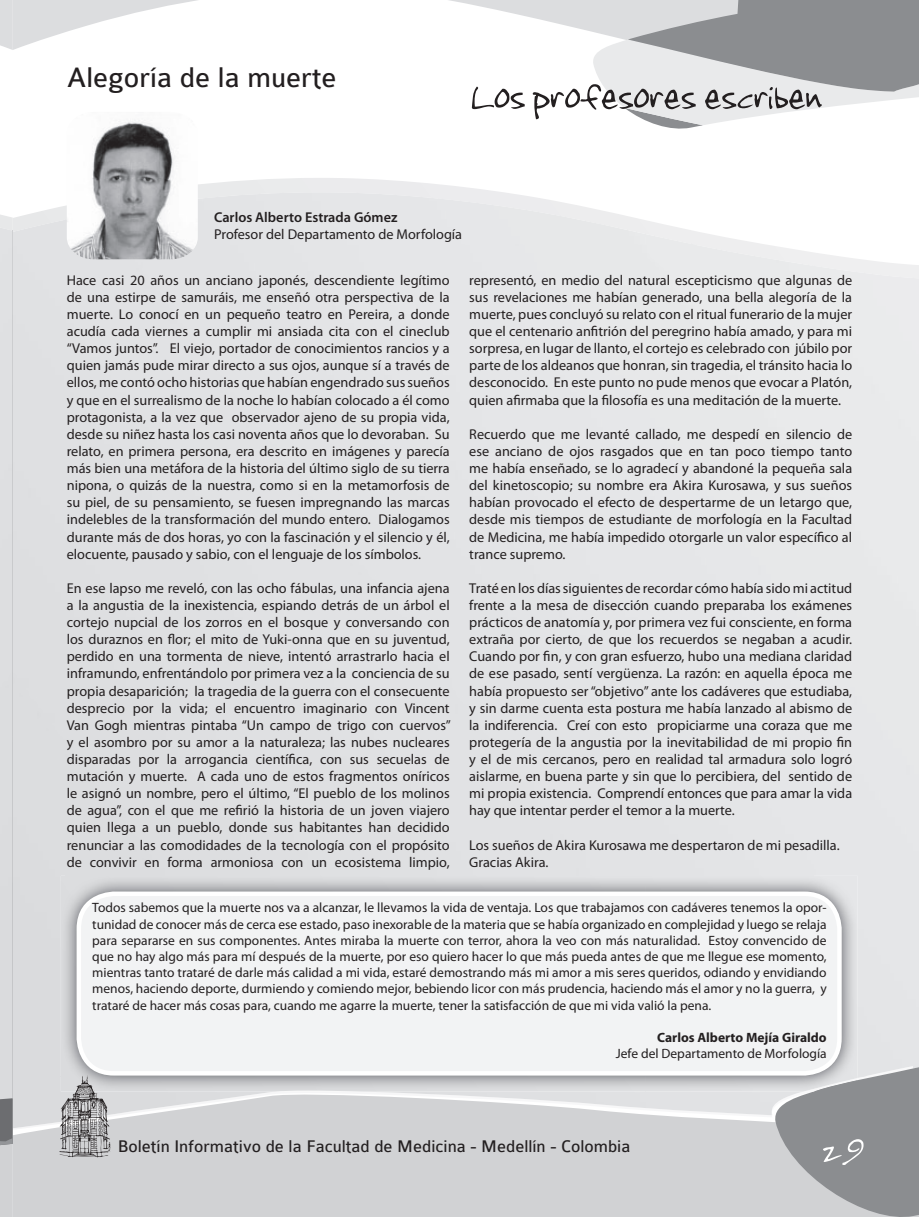
<style>
.page{position:relative;width:919px;height:1217px;background:#fff}
.page>*{position:absolute;margin:0;border:0;box-sizing:border-box;transform-origin:0 0}
.t1{font:52.5px "Jenkinsv 20";color:#231f20}
.t2{font:52.5px "Jenkinsv 20";color:#fff}
.t3{font:30px "Colaborate";color:#231f20}
.t4{font:18px "Colaborate";color:#231f20}
.t5{font:14.25px/17.1px "Myriad Pro";color:#231f20;text-align:justify}
.t6{font:600 14.25px "Myriad Pro";color:#231f20}
.t7{font:13.5px/16.2px "Myriad Pro";color:#231f20;text-align:justify}
.t8{font:700 13.5px "Myriad Pro";color:#231f20}
</style>
<div class="page">
<svg style="left:13px;top:178px;width:895px;height:87px"></svg>
<div style="left:65px;top:192px;width:374px;height:365px;background:#e2e3e5"></div>
<img style="left:438px;top:198px;width:258px;height:47px">
<svg style="left:0;top:215px;width:13px;height:12px"></svg>
<img style="left:0;top:227px;width:13px;height:863px">
<img style="left:13px;top:230px;width:1px;height:867px">
<svg style="left:13px;top:1090px;width:759px;height:126px;background:#d3d4d6"></svg>
<svg style="left:0;top:1090px;width:13px;height:126px;background:#afb0b2"></svg>
<svg style="left:13px;top:0;width:578px;height:50px"></svg>
<svg style="left:591px;top:0;width:327px;height:129px"></svg>
<svg style="left:0;top:0;width:13px;height:50px"></svg>
<svg style="left:772px;top:1066px;width:146px;height:150px;background:#9c9ea1"></svg>
<img style="left:61px;top:875px;width:796px;height:216px">
<img style="left:813px;top:1079px;width:44px;height:12px">
<svg style="left:59px;top:1075px;width:52px;height:82px;background:#a7a6a8"></svg>
<div style="left:79px;top:893px;width:760px;height:180px;background:#f2f3f4;border-radius:35px"></div>
<div style="left:77px;top:891px;width:764px;height:184px;border:4px solid #fff;border-radius:35px"></div>
<img style="left:67px;top:120px;width:131px;height:139px">
<h2 class="t3" style="left:67px;top:61px;width:271px">Alegoría de la muerte</h2>
<h1 class="t1" style="left:469px;top:67px;width:353px">Los profesores escriben</h1>
<p class="t6" style="left:214px;top:208px;width:185px">Carlos Alberto Estrada Gómez</p>
<p class="t5" style="left:214px;top:225px;width:249px">Profesor del Departamento de Morfología</p>
<p class="t5" style="left:67px;top:271px;width:384px">Hace casi 20 años un anciano japonés, descendiente legítimo de una estirpe de samuráis, me enseñó otra perspectiva de la muerte. Lo conocí en un pequeño teatro en Pereira, a donde acudía cada viernes a cumplir mi ansiada cita con el cineclub “Vamos juntos”. El viejo, portador de conocimientos rancios y a quien jamás pude mirar directo a sus ojos, aunque sí a través de ellos, me contó ocho historias que habían engendrado sus sueños y que en el surrealismo de la noche lo habían colocado a él como protagonista, a la vez que observador ajeno de su propia vida, desde su niñez hasta los casi noventa años que lo devoraban. Su relato, en primera persona, era descrito en imágenes y parecía más bien una metáfora de la historia del último siglo de su tierra nipona, o quizás de la nuestra, como si en la metamorfosis de su piel, de su pensamiento, se fuesen impregnando las marcas indelebles de la transformación del mundo entero. Dialogamos durante más de dos horas, yo con la fascinación y el silencio y él, elocuente, pausado y sabio, con el lenguaje de los símbolos.</p>
<p class="t5" style="left:67px;top:579px;width:385px">En ese lapso me reveló, con las ocho fábulas, una infancia ajena a la angustia de la inexistencia, espiando detrás de un árbol el cortejo nupcial de los zorros en el bosque y conversando con los duraznos en flor; el mito de Yuki-onna que en su juventud, perdido en una tormenta de nieve, intentó arrastrarlo hacia el inframundo, enfrentándolo por primera vez a la conciencia de su propia desaparición; la tragedia de la guerra con el consecuente desprecio por la vida; el encuentro imaginario con Vincent Van Gogh mientras pintaba “Un campo de trigo con cuervos” y el asombro por su amor a la naturaleza; las nubes nucleares disparadas por la arrogancia científica, con sus secuelas de mutación y muerte. A cada uno de estos fragmentos oníricos le asignó un nombre, pero el último, “El pueblo de los molinos de agua”, con el que me refirió la historia de un joven viajero quien llega a un pueblo, donde sus habitantes han decidido renunciar a las comodidades de la tecnología con el propósito de convivir en forma armoniosa con un ecosistema limpio,</p>
<p class="t5" style="left:469px;top:271px;width:384px">representó, en medio del natural escepticismo que algunas de sus revelaciones me habían generado, una bella alegoría de la muerte, pues concluyó su relato con el ritual funerario de la mujer que el centenario anfitrión del peregrino había amado, y para mi sorpresa, en lugar de llanto, el cortejo es celebrado con júbilo por parte de los aldeanos que honran, sin tragedia, el tránsito hacia lo desconocido. En este punto no pude menos que evocar a Platón, quien afirmaba que la filosofía es una meditación de la muerte.</p>
<p class="t5" style="left:469px;top:425px;width:384px">Recuerdo que me levanté callado, me despedí en silencio de ese anciano de ojos rasgados que en tan poco tiempo tanto me había enseñado, se lo agradecí y abandoné la pequeña sala del kinetoscopio; su nombre era Akira Kurosawa, y sus sueños habían provocado el efecto de despertarme de un letargo que, desde mis tiempos de estudiante de morfología en la Facultad de Medicina, me había impedido otorgarle un valor específico al trance supremo.</p>
<p class="t5" style="left:469px;top:579px;width:384px">Traté en los días siguientes de recordar cómo había sido mi actitud frente a la mesa de disección cuando preparaba los exámenes prácticos de anatomía y, por primera vez fui consciente, en forma extraña por cierto, de que los recuerdos se negaban a acudir.<br>Cuando por fin, y con gran esfuerzo, hubo una mediana claridad de ese pasado, sentí vergüenza. La razón: en aquella época me había propuesto ser “objetivo” ante los cadáveres que estudiaba, y sin darme cuenta esta postura me había lanzado al abismo de la indiferencia. Creí con esto propiciarme una coraza que me protegería de la angustia por la inevitabilidad de mi propio fin y el de mis cercanos, pero en realidad tal armadura solo logró aislarme, en buena parte y sin que lo percibiera, del sentido de mi propia existencia. Comprendí entonces que para amar la vida hay que intentar perder el temor a la muerte.</p>
<p class="t5" style="left:469px;top:835px;width:372px">Los sueños de Akira Kurosawa me despertaron de mi pesadilla.<br>Gracias Akira.</p>
<p class="t7" style="left:92px;top:899px;width:736px">Todos sabemos que la muerte nos va a alcanzar, le llevamos la vida de ventaja. Los que trabajamos con cadáveres tenemos la opor&shy;tunidad de conocer más de cerca ese estado, paso inexorable de la materia que se había organizado en complejidad y luego se relaja para separarse en sus componentes. Antes miraba la muerte con terror, ahora la veo con más naturalidad. Estoy convencido de que no hay algo más para mí después de la muerte, por eso quiero hacer lo que más pueda antes de que me llegue ese momento, mientras tanto trataré de darle más calidad a mi vida, estaré demostrando más mi amor a mis seres queridos, odiando y envidiando menos, haciendo deporte, durmiendo y comiendo mejor, bebiendo licor con más prudencia, haciendo más el amor y no la guerra, y trataré de hacer más cosas para, cuando me agarre la muerte, tener la satisfacción de que mi vida valió la pena.</p>
<p class="t8" style="left:657px;top:1028px;width:171px">Carlos Alberto Mejía Giraldo</p>
<p class="t7" style="left:616px;top:1045px;width:212px">Jefe del Departamento de Morfología</p>
<p class="t4" style="left:118px;top:1136px;width:514px">Boletín Informativo de la Facultad de Medicina - Medellín - Colombia</p>
<h1 class="t2" style="left:821px;top:1119px;width:42px">29</h1>
</div>
